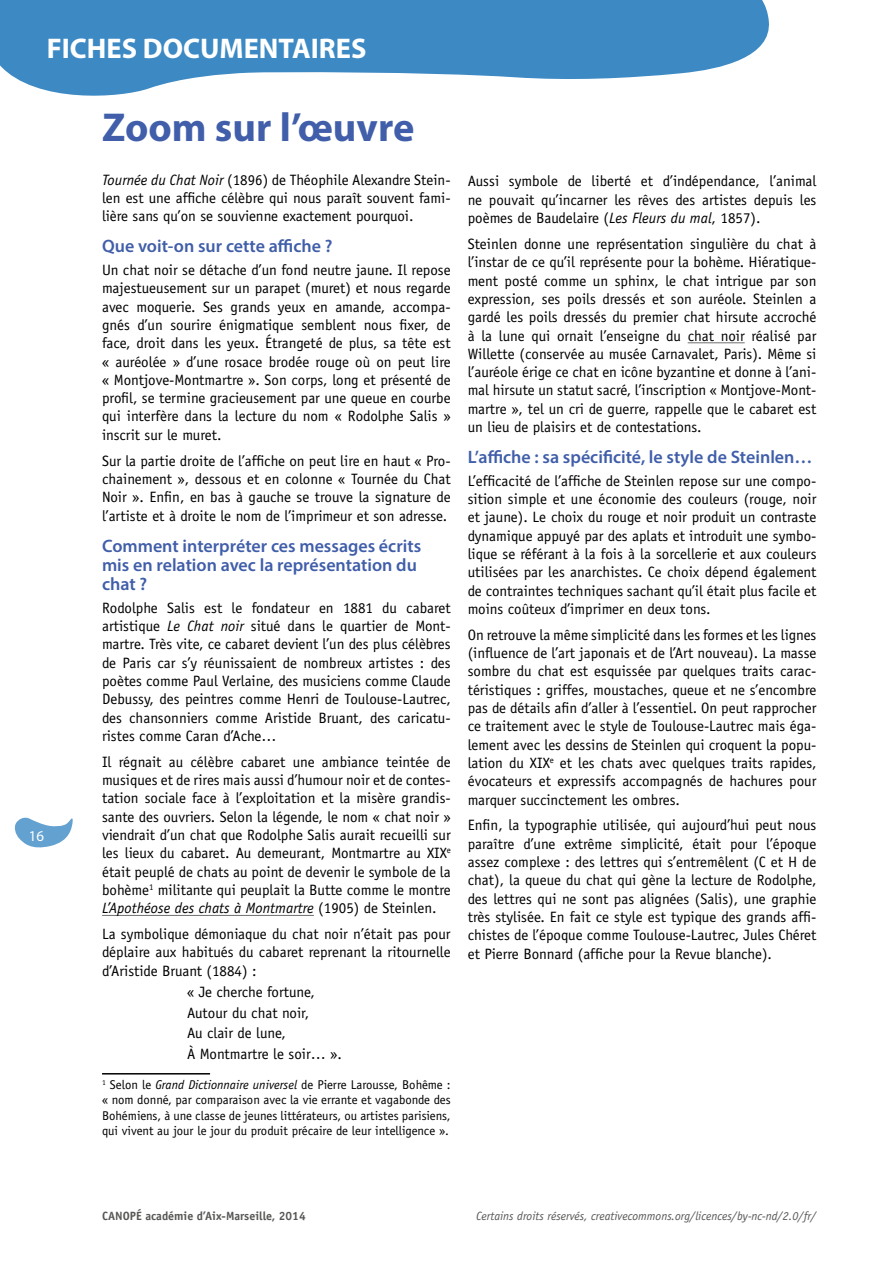
<style>
.page{position:relative;width:893px;height:1263px;background:#fff}
.page>*{position:absolute;margin:0;border:0;box-sizing:border-box;transform-origin:0 0}
.t1{font:700 40.5px "Myriad Pro";color:#405ea9}
.t2{font:700 28.5px "Myriad Pro";color:#fff}
.t3{font:600 18px/19.2px "Myriad Pro";color:#405ea9}
.t4{font:15px/18.3px "Officina Sans Std";color:#000;text-align:justify}
.t5{font:15px "Myriad Pro";color:#fff}
.t6{font:12.75px/15.3px "Officina Sans Std";color:#000;text-align:justify}
.t7{font:italic 12px "Officina Sans Std";color:#575756}
.t8{font:700 12px "Officina Sans Std";color:#575756}
.s1{font-style:italic}
</style>
<div class="page">
<svg style="left:14px;top:817px;width:59px;height:31px"></svg>
<svg style="left:0;top:0;width:769px;height:96px;fill:#3c89c4"></svg>
<hr style="left:102px;top:915px;width:212px;height:1px;background:#706f6f">
<hr style="left:102px;top:1073px;width:108px;height:1px;background:#000">
<hr style="left:688px;top:342px;width:57px;height:1px;background:#706f6f">
<h2 class="t2" style="left:47px;top:30px;width:321px">FICHES DOCUMENTAIRES</h2>
<p class="t5" style="left:29px;top:827px;width:17px">16</p>
<h1 class="t1" style="left:102px;top:101px;width:314px">Zoom sur l’œuvre</h1>
<p class="t4" style="left:102px;top:171px;width:350px"><span class="s1">Tournée du Chat Noir</span> (1896) de Théophile Alexandre Stein&shy;len est une affiche célèbre qui nous paraît souvent fami&shy;lière sans qu’on se souvienne exactement pourquoi.</p>
<p class="t3" style="left:102px;top:236px;width:232px">Que voit-on sur cette affiche ?</p>
<p class="t4" style="left:102px;top:261px;width:350px">Un chat noir se détache d’un fond neutre jaune. Il repose majestueusement sur un parapet (muret) et nous regarde avec moquerie. Ses grands yeux en amande, accompa&shy;gnés d’un sourire énigmatique semblent nous fixer, de face, droit dans les yeux. Étrangeté de plus, sa tête est « auréolée » d’une rosace brodée rouge où on peut lire « Montjove-Montmartre ». Son corps, long et présenté de profil, se termine gracieusement par une queue en courbe qui interfère dans la lecture du nom « Rodolphe Salis » inscrit sur le muret.</p>
<p class="t4" style="left:102px;top:451px;width:350px">Sur la partie droite de l’affiche on peut lire en haut « Pro&shy;chainement », dessous et en colonne « Tournée du Chat Noir ». Enfin, en bas à gauche se trouve la signature de l’artiste et à droite le nom de l’imprimeur et son adresse.</p>
<p class="t3" style="left:102px;top:536px;width:321px">Comment interpréter ces messages écrits mis en relation avec la représentation du chat ?</p>
<p class="t4" style="left:102px;top:598px;width:350px">Rodolphe Salis est le fondateur en 1881 du cabaret artistique <span class="s1">Le Chat noir</span> situé dans le quartier de Mont&shy;martre. Très vite, ce cabaret devient l’un des plus célèbres de Paris car s’y réunissaient de nombreux artistes : des poètes comme Paul Verlaine, des musiciens comme Claude Debussy, des peintres comme Henri de Toulouse-Lautrec, des chansonniers comme Aristide Bruant, des caricatu&shy;ristes comme Caran d’Ache…</p>
<p class="t4" style="left:102px;top:752px;width:350px">Il régnait au célèbre cabaret une ambiance teintée de musiques et de rires mais aussi d’humour noir et de contes&shy;tation sociale face à l’exploitation et la misère grandis&shy;sante des ouvriers. Selon la légende, le nom « chat noir » viendrait d’un chat que Rodolphe Salis aurait recueilli sur les lieux du cabaret. Au demeurant, Montmartre au XIX<sup>e </sup>était peuplé de chats au point de devenir le symbole de la bohème<sup>1</sup> militante qui peuplait la Butte comme le montre <span class="s1">L’Apothéose des chats à Montmartre</span> (1905) de Steinlen.</p>
<p class="t4" style="left:102px;top:925px;width:350px">La symbolique démoniaque du chat noir n’était pas pour déplaire aux habitués du cabaret reprenant la ritournelle d’Aristide Bruant (1884) :</p>
<p class="t4" style="left:187px;top:982px;width:156px;line-height:20.4px;text-align:left">« Je cherche fortune,<br>Autour du chat noir,<br>Au clair de lune,<br>À Montmartre le soir… ».</p>
<p class="t6" style="left:102px;top:1077px;width:350px"><sup>1</sup> Selon le <span class="s1">Grand Dictionnaire universel</span> de Pierre Larousse, Bohême : « nom donné, par comparaison avec la vie errante et vagabonde des Bohémiens, à une classe de jeunes littérateurs, ou artistes parisiens, qui vivent au jour le jour du produit précaire de leur intelligence ».</p>
<p class="t4" style="left:468px;top:172px;width:350px">Aussi symbole de liberté et d’indépendance, l’animal ne pouvait qu’incarner les rêves des artistes depuis les poèmes de Baudelaire (<span class="s1">Les Fleurs du mal</span>, 1857).</p>
<p class="t4" style="left:468px;top:235px;width:350px">Steinlen donne une représentation singulière du chat à l’instar de ce qu’il représente pour la bohème. Hiératique&shy;ment posté comme un sphinx, le chat intrigue par son expression, ses poils dressés et son auréole. Steinlen a gardé les poils dressés du premier chat hirsute accroché à la lune qui ornait l’enseigne du chat noir réalisé par Willette (conservée au musée Carnavalet, Paris). Même si l’auréole érige ce chat en icône byzantine et donne à l’ani&shy;mal hirsute un statut sacré, l’inscription « Montjove-Mont&shy;martre », tel un cri de guerre, rappelle que le cabaret est un lieu de plaisirs et de contestations.</p>
<p class="t3" style="left:468px;top:447px;width:346px">L’affiche : sa spécificité, le style de Steinlen…</p>
<p class="t4" style="left:468px;top:471px;width:350px">L’efficacité de l’affiche de Steinlen repose sur une compo&shy;sition simple et une économie des couleurs (rouge, noir et jaune). Le choix du rouge et noir produit un contraste dynamique appuyé par des aplats et introduit une symbo&shy;lique se référant à la fois à la sorcellerie et aux couleurs utilisées par les anarchistes. Ce choix dépend également de contraintes techniques sachant qu’il était plus facile et moins coûteux d’imprimer en deux tons.</p>
<p class="t4" style="left:468px;top:626px;width:350px">On retrouve la même simplicité dans les formes et les lignes (influence de l’art japonais et de l’Art nouveau). La masse sombre du chat est esquissée par quelques traits carac&shy;téristiques : griffes, moustaches, queue et ne s’encombre pas de détails afin d’aller à l’essentiel. On peut rapprocher ce traitement avec le style de Toulouse-Lautrec mais éga&shy;lement avec les dessins de Steinlen qui croquent la popu&shy;lation du XIX<sup>e</sup> et les chats avec quelques traits rapides, évocateurs et expressifs accompagnés de hachures pour marquer succinctement les ombres.</p>
<p class="t4" style="left:468px;top:816px;width:350px">Enfin, la typographie utilisée, qui aujourd’hui peut nous paraître d’une extrême simplicité, était pour l’époque assez complexe : des lettres qui s’entremêlent (C et H de chat), la queue du chat qui gène la lecture de Rodolphe, des lettres qui ne sont pas alignées (Salis), une graphie très stylisée. En fait ce style est typique des grands affi&shy;chistes de l’époque comme Toulouse-Lautrec, Jules Chéret et Pierre Bonnard (affiche pour la Revue blanche).</p>
<p class="t8" style="left:102px;top:1208px;width:205px">CANOPÉ académie d’Aix-Marseille, 2014</p>
<p class="t7" style="left:476px;top:1208px;width:342px">Certains droits réservés, creativecommons.org/licences/by-nc-nd/2.0/fr/</p>
</div>
